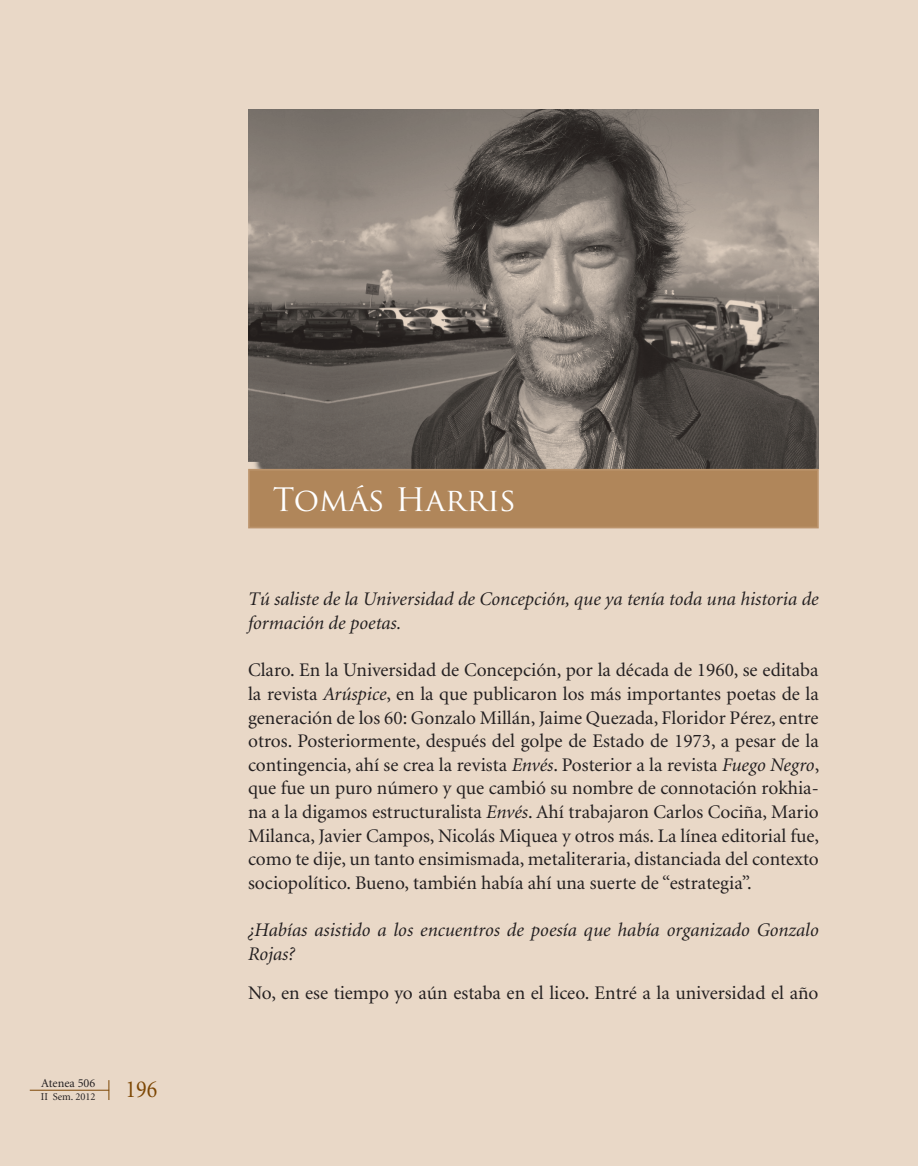
<style>
.page{position:relative;width:918px;height:1166px;background:#e9d8c7}
.page>*{position:absolute;margin:0;border:0;box-sizing:border-box;transform-origin:0 0}
.t1{font:31.5px "Trajan Pro";color:#fff}
.t2{font:24.5px "Minion";color:#7d4704;scale:.9 1}
.t3{font:19.25px/23.6px "Minion";color:#231f20;text-align:justify}
.t4{font:italic 19.25px/23.6px "Minion";color:#231f20}
.t5{font:12.25px "Minion";color:#231f20}
.t6{font:10.5px "Minion";color:#231f20}
.s1{font-style:italic}
</style>
<div class="page">
<hr style="left:30px;top:1090px;width:79px;height:1px;background:#7d4704">
<svg style="left:109px;top:1080px;width:1px;height:20px"></svg>
<img style="left:248px;top:109px;width:570px;height:360px">
<div style="left:248px;top:469px;width:570px;height:59px;background:#b0865a;border:2px solid #bb936b"></div>
<p class="t5" style="left:41px;top:1077px;width:56px">Atenea 506</p>
<p class="t6" style="left:41px;top:1091px;width:56px">II Sem. 2012</p>
<p class="t2" style="left:126px;top:1077px;width:37px">196</p>
<p class="t1" style="left:273px;top:479px;width:245px">Tomás Harris</p>
<p class="t4" style="left:248px;top:588px;width:572px">Tú saliste de la Universidad de Concepción, que ya tenía toda una historia de formación de poetas.</p>
<p class="t3" style="left:248px;top:659px;width:573px">Claro. En la Universidad de Concepción, por la década de 1960, se editaba la revista <span class="s1">Arúspice</span>, en la que publicaron los más importantes poetas de la generación de los 60: Gonzalo Millán, Jaime Quezada, Floridor Pérez, entre otros. Posteriormente, después del golpe de Estado de 1973, a pesar de la contingencia, ahí se crea la revista <span class="s1">Envés</span>. Posterior a la revista <span class="s1">Fuego Negro</span>, que fue un puro número y que cambió su nombre de connotación rokhia&shy;na a la digamos estructuralista <span class="s1">Envés</span>. Ahí trabajaron Carlos Cociña, Mario Milanca, Javier Campos, Nicolás Miquea y otros más. La línea editorial fue, como te dije, un tanto ensimismada, metaliteraria, distanciada del contexto sociopolítico. Bueno, también había ahí una suerte de “estrategia”.</p>
<p class="t4" style="left:248px;top:919px;width:572px">¿Habías asistido a los encuentros de poesía que había organizado Gonzalo<br>Rojas?</p>
<p class="t3" style="left:248px;top:982px;width:572px">No, en ese tiempo yo aún estaba en el liceo. Entré a la universidad el año</p>
</div>
